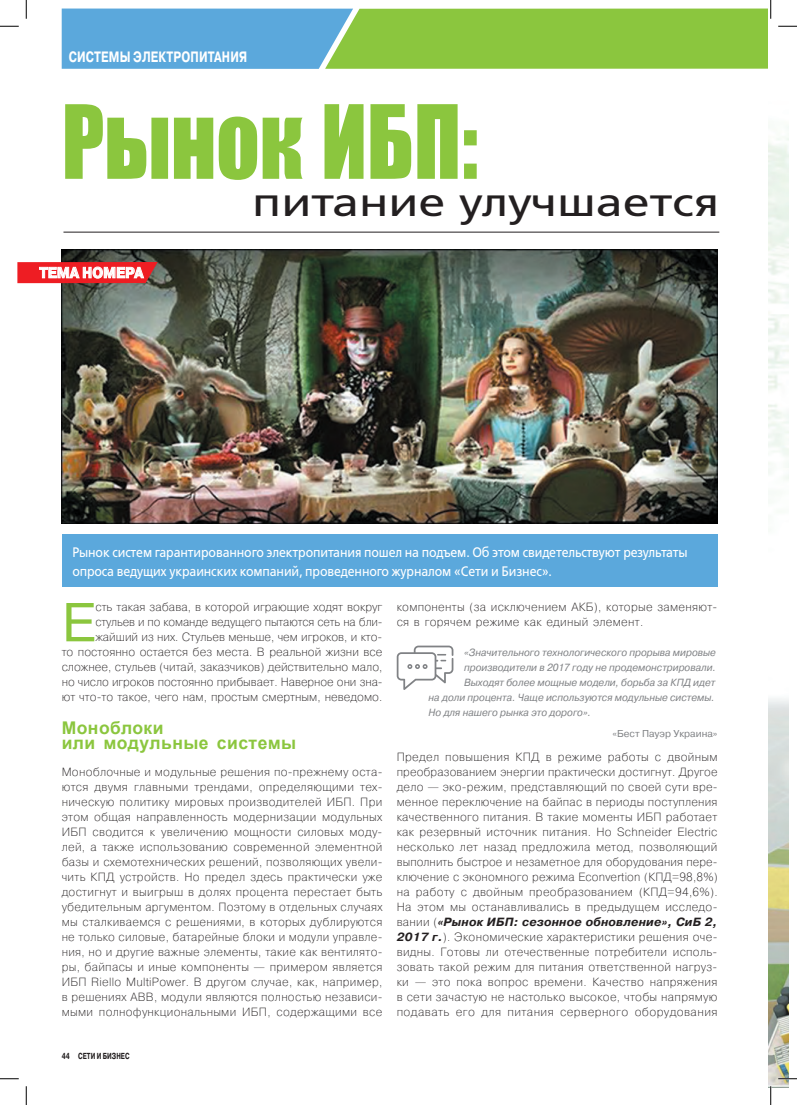
<style>
.page{position:relative;width:797px;height:1105px;background:#fff}
.page>*{position:absolute;margin:0;border:0;box-sizing:border-box;transform-origin:0 0}
.t1{font:94.38px "Impact";color:#8bc63e;scale:.9 1}
.t2{font:54.75px "Pragmatica";color:#8bc63e}
.t3{font:40.25px "Free Set";color:#231f20;scale:1.2 1}
.t4{font:700 17.5px/15px "Arial";letter-spacing:.03em;color:#8bc63e}
.t5{font:700 15px "Pragmatica";letter-spacing:.01em;color:#fff;scale:.75 1}
.t6{font:700 15px "Pragmatica";letter-spacing:.01em;color:#fff;scale:.9 1}
.t7{font:13.75px/18.8px "Free Set";letter-spacing:-.01em;color:#fff;scale:.9 1}
.t8{font:200 11.88px/15px "Pragmatica";letter-spacing:.005em;color:#231f20;text-align:justify}
.t9{font:200 11.88px/15px "Pragmatica";letter-spacing:.025em;color:#231f20}
.t10{font:italic 10.38px "Pragmatica";color:#808285;scale:.95 1}
.t11{font:10px "Pragmatica";color:#808285}
.t12{font:700 8.75px "Pragmatica";color:#231f20;scale:.7 1}
.s1{font-weight:700;font-style:italic}
</style>
<div class="page">
<svg style="left:397px;top:646px;width:56px;height:44px"></svg>
<div style="left:62px;top:534px;width:655px;height:53px;background:#5ba8dc"></div>
<hr style="left:63px;top:232px;width:656px;height:1px;background:#231f20">
<img style="left:62px;top:249px;width:655px;height:275px">
<svg style="left:17px;top:262px;width:141px;height:21px;background:#ea4b4f"></svg>
<img style="left:769px;top:9px;width:19px;height:1079px">
<svg style="left:0;top:25px;width:19px;height:2px"></svg>
<svg style="left:778px;top:25px;width:19px;height:2px"></svg>
<svg style="left:0;top:1078px;width:19px;height:1px"></svg>
<svg style="left:778px;top:1078px;width:19px;height:1px"></svg>
<svg style="left:25px;top:0;width:2px;height:19px"></svg>
<svg style="left:25px;top:1086px;width:2px;height:19px"></svg>
<svg style="left:62px;top:0;width:709px;height:69px;background:#8ac38e"></svg>
<svg style="left:770px;top:1086px;width:1px;height:19px"></svg>
<p class="t5" style="left:69px;top:47px;width:23px">Систе</p>
<p class="t5" style="left:109px;top:47px;width:186px">мы электропитания</p>
<h1 class="t1" style="left:62px;top:69px;width:464px">Рынок ИБП:</h1>
<p class="t6" style="left:39px;top:263px;width:116px">Тема номера</p>
<h3 class="t3" style="left:252px;top:178px;width:391px">питание улучшается</h3>
<p class="t7" style="left:72px;top:543px;width:685px">Рынок систем гарантированного электропитания пошел на подъем. Об этом свидетельствуют результаты опроса ведущих украинских компаний, проведенного журналом «Сети и Бизнес».</p>
<p class="t8" style="left:62px;top:599px;width:322px;text-align:right">сть такая забава, в которой играющие ходят вокруг стульев и по команде ведущего пытаются сеть на бли&shy;жайший из них. Стульев меньше, чем игроков, и кто-<br>то постоянно остается без места. В реальной жизни все сложнее, стульев (читай, заказчиков) действительно мало, но число игроков постоянно прибывает. Наверное они зна&shy;ют что-то такое, чего нам, простым смертным, неведомо.</p>
<h3 class="t4" style="left:62px;top:721px;width:236px">Моноблоки<br>или модульные системы</h3>
<p class="t8" style="left:62px;top:764px;width:322px">Моноблочные и модульные решения по-прежнему оста&shy;ются двумя главными трендами, определяющими тех&shy;ническую политику мировых производителей ИБП. При этом общая направленность модернизации модульных ИБП сводится к увеличению мощности силовых моду&shy;лей, а также использованию современной элементной базы и схемотехнических решений, позволяющих увели&shy;чить КПД устройств. Но предел здесь практически уже достигнут и выигрыш в долях процента перестает быть убедительным аргументом. Поэтому в отдельных случаях мы сталкиваемся с решениями, в которых дублируются не только силовые, батарейные блоки и модули управле&shy;ния, но и другие важные элементы, такие как вентилято&shy;ры, байпасы и иные компоненты — примером является ИБП Riello MultiPower. В другом случае, как, например, в решениях ABB, модули являются полностью независи&shy;мыми полнофункциональными ИБП, содержащими все</p>
<h2 class="t2" style="left:62px;top:589px;width:35px">Е</h2>
<p class="t12" style="left:62px;top:1050px;width:98px">44 СЕТИ И БИЗНЕС</p>
<p class="t9" style="left:397px;top:599px;width:322px">компоненты (за исключением АКБ), которые заменяют&shy;ся в горячем режиме как единый элемент.</p>
<p class="t10" style="left:464px;top:646px;width:266px">«Значительного технологического прорыва мировые</p>
<p class="t10" style="left:464px;top:661px;width:266px">производители в 2017 году не продемонстрировали.</p>
<p class="t10" style="left:464px;top:676px;width:266px">Выходят более мощные модели, борьба за КПД идет</p>
<p class="t10" style="left:428px;top:691px;width:302px">на доли процента. Чаще используются модульные системы.</p>
<p class="t10" style="left:428px;top:706px;width:172px">Но для нашего рынка это дорого».</p>
<p class="t11" style="left:612px;top:727px;width:106px">«Бест Пауэр Украина»</p>
<p class="t8" style="left:397px;top:749px;width:322px">Предел повышения КПД в режиме работы с двойным преобразованием энергии практически достигнут. Другое дело — эко-режим, представляющий по своей сути вре&shy;менное переключение на байпас в периоды поступления качественного питания. В такие моменты ИБП работает как резервный источник питания. Но Schneider Electric несколько лет назад предложила метод, позволяющий выполнить быстрое и незаметное для оборудования пере&shy;ключение с экономного режима Econvertion (КПД=98,8%) на работу с двойным преобразованием (КПД=94,6%).<br>На этом мы останавливались в предыдущем исследо&shy;вании (<span class="s1">«Рынок ИБП: сезонное обновление», СиБ 2, 2017 г.</span>). Экономические характеристики решения оче&shy;видны. Готовы ли отечественные потребители исполь&shy;зовать такой режим для питания ответственной нагруз&shy;ки — это пока вопрос времени. Качество напряжения в сети зачастую не настолько высокое, чтобы напрямую подавать его для питания серверного оборудования</p>
</div>
